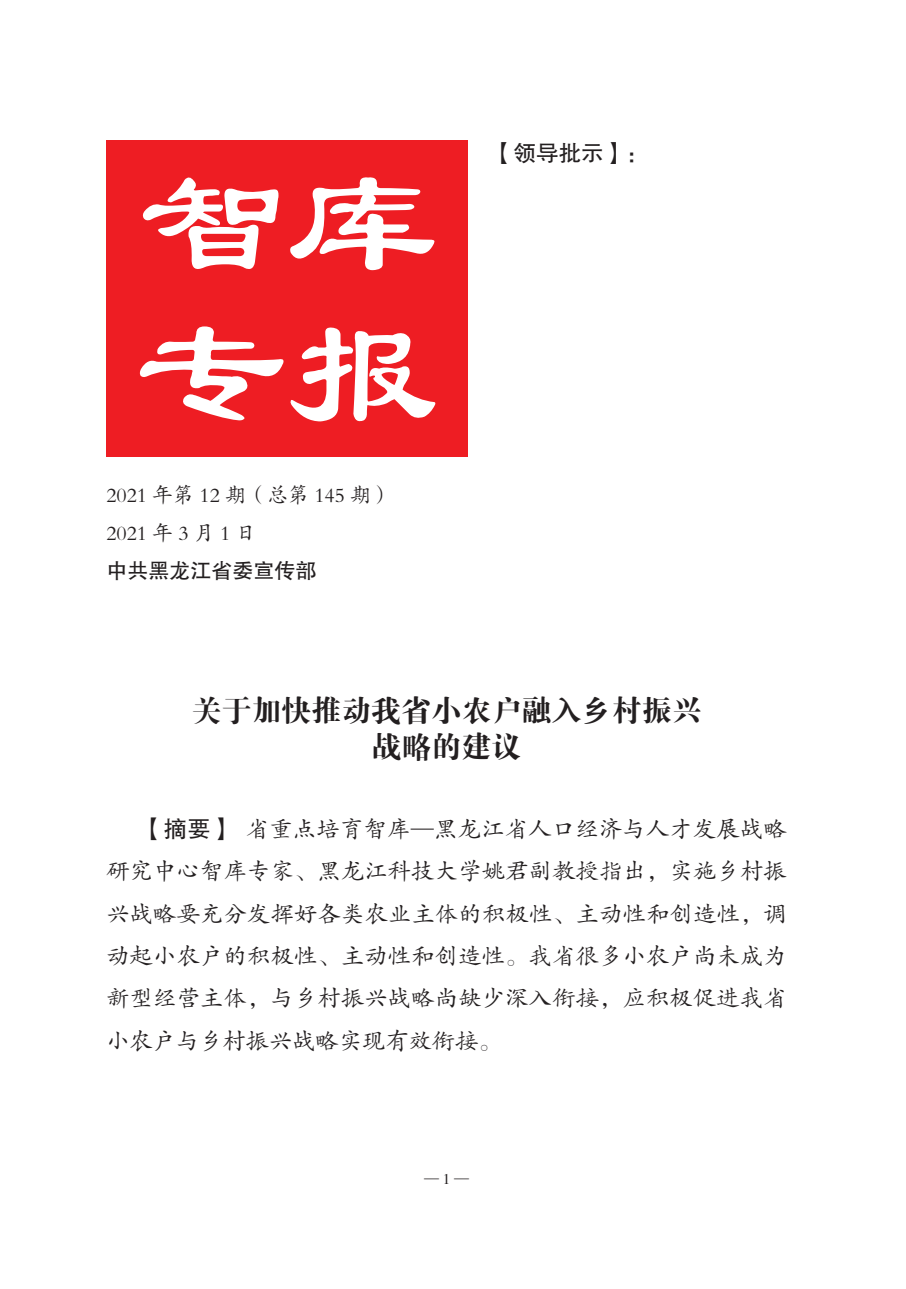
<style>
.page{position:relative;width:906px;height:1289px;background:#fff}
.page>*{position:absolute;margin:0;border:0;box-sizing:border-box;transform-origin:0 0}
.t1{font:150px/150px "FZLSK GBK1 0";color:#fff}
.t2{font:30px/36px "FZDBSK GBK1 0";color:#231f20;text-align:center}
.t3{font:23.25px/42.3px "FZKTK GBK1 0";letter-spacing:.01em;color:#231f20;text-align:justify}
.t4{font:22.5px "FZHTK GBK1 0";color:#231f20}
.t5{font:21px/38.2px "FZKTK GBK1 0";color:#231f20}
.t6{font:21px "FZHTK GBK1 0";color:#231f20}
.t7{font:15px "FZSSK GBK1 0";color:#231f20}
.s1{font-family:"FZHTK GBK1 0"}
</style>
<div class="page">
<div style="left:106px;top:140px;width:362px;height:317px;background:#ee1d23"></div>
<h1 class="t1" style="left:136px;top:152px;width:301px">智库专报</h1>
<p class="t5" style="left:106px;top:476px;width:287px">2021 年第 12 期（总第 145 期）<br>2021年3月1日</p>
<p class="t6" style="left:106px;top:559px;width:211px">中共黑龙江省委宣传部</p>
<p class="t4" style="left:491px;top:140px;width:159px">【领导批示】：</p>
<p class="t2" style="left:191px;top:694px;width:512px">关于加快推动我省小农户融入乡村振兴战略的建议</p>
<p class="t3" style="left:106px;top:808px;width:682px;text-indent:34px"><span class="s1">【摘要】</span>省重点培育智库—黑龙江省人口经济与人才发展战略研究中心智库专家、黑龙江科技大学姚君副教授指出，实施乡村振兴战略要充分发挥好各类农业主体的积极性、主动性和创造性，调动起小农户的积极性、主动性和创造性。我省很多小农户尚未成为新型经营主体，与乡村振兴战略尚缺少深入衔接，应积极促进我省小农户与乡村振兴战略实现有效衔接。</p>
<p class="t7" style="left:424px;top:1170px;width:46px">— 1 —</p>
</div>
